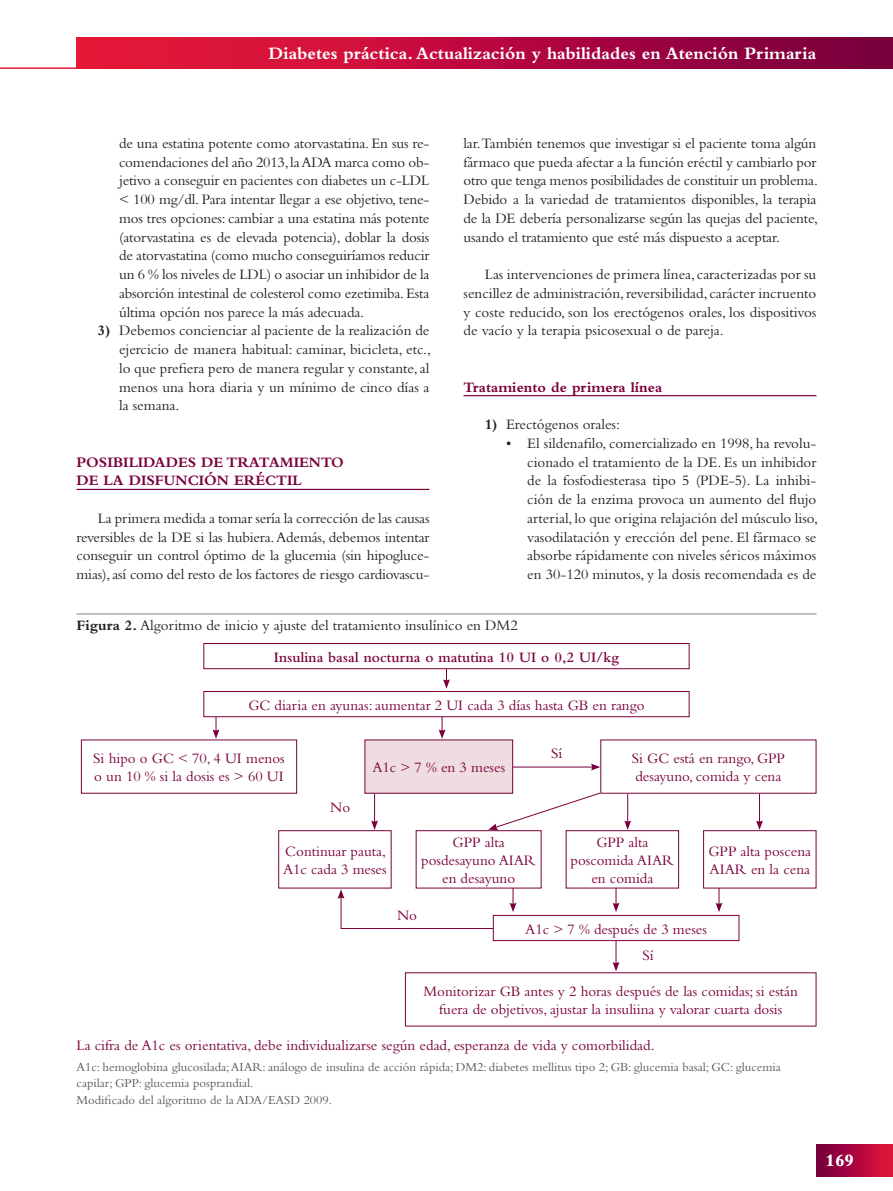
<style>
.page{position:relative;width:893px;height:1191px;background:#fff}
.page>*{position:absolute;margin:0;border:0;box-sizing:border-box;transform-origin:0 0}
.t1{font:700 18px "Bembo";color:#fff}
.t2{font:800 18px "Bembo";color:#fff}
.t3{font:15px/18.8px "Bembo";color:#231f20;text-align:justify}
.t4{font:15px/18px "Bembo";color:#7a003b}
.t5{font:700 15px/18.8px "Bembo";color:#7a003b}
.t6{font:600 15px "Bembo";color:#7a003b}
.t7{font:12.75px/16.5px "Bembo";color:#57585a}
.s1{font-weight:700}
</style>
<div class="page">
<hr style="left:0;top:67px;width:816px;height:2px;background:#e51836">
<div style="left:816px;top:1144px;width:77px;height:32px;background:linear-gradient(to right,#73003f,#e6143d)"></div>
<div style="left:77px;top:37px;width:816px;height:32px;background:linear-gradient(to right,#f21939,#7a0041)"></div>
<hr style="left:77px;top:489px;width:352px;height:1px;background:#7a003b">
<hr style="left:463px;top:395px;width:353px;height:1px;background:#7a003b">
<hr style="left:77px;top:613px;width:739px;height:1px;background:#939598">
<hr style="left:446px;top:649px;width:1px;height:32px;background:#7a003b">
<svg style="left:443px;top:679px;width:7px;height:9px"></svg>
<hr style="left:216px;top:699px;width:1px;height:33px;background:#7a003b">
<svg style="left:213px;top:729px;width:6px;height:10px"></svg>
<hr style="left:442px;top:699px;width:1px;height:33px;background:#7a003b">
<svg style="left:439px;top:729px;width:7px;height:10px"></svg>
<hr style="left:374px;top:790px;width:1px;height:33px;background:#7a003b">
<svg style="left:371px;top:820px;width:7px;height:10px"></svg>
<hr style="left:759px;top:790px;width:1px;height:33px;background:#7a003b">
<svg style="left:756px;top:820px;width:7px;height:10px"></svg>
<hr style="left:719px;top:872px;width:1px;height:33px;background:#7a003b">
<svg style="left:715px;top:902px;width:7px;height:10px"></svg>
<hr style="left:616px;top:872px;width:1px;height:33px;background:#7a003b">
<svg style="left:613px;top:902px;width:6px;height:10px"></svg>
<hr style="left:616px;top:932px;width:1px;height:32px;background:#7a003b">
<svg style="left:613px;top:962px;width:6px;height:9px"></svg>
<hr style="left:513px;top:872px;width:1px;height:33px;background:#7a003b">
<svg style="left:510px;top:902px;width:6px;height:10px"></svg>
<hr style="left:627px;top:790px;width:1px;height:33px;background:#7a003b">
<svg style="left:624px;top:820px;width:7px;height:10px"></svg>
<svg style="left:488px;top:789px;width:120px;height:41px"></svg>
<hr style="left:511px;top:766px;width:82px;height:1px;background:#7a003b">
<svg style="left:591px;top:763px;width:9px;height:7px"></svg>
<div style="left:204px;top:643px;width:485px;height:25px;background:#fff"></div>
<div style="left:203px;top:643px;width:486px;height:26px;border:1px solid #7a003b"></div>
<div style="left:204px;top:691px;width:485px;height:25px;background:#fff"></div>
<div style="left:203px;top:691px;width:486px;height:26px;border:1px solid #7a003b"></div>
<div style="left:601px;top:740px;width:215px;height:53px;background:#fff"></div>
<div style="left:493px;top:915px;width:246px;height:26px;border:1px solid #7a003b"></div>
<div style="left:704px;top:830px;width:112px;height:58px;background:#fff"></div>
<div style="left:703px;top:830px;width:113px;height:58px;border:1px solid #7a003b"></div>
<div style="left:416px;top:830px;width:125px;height:58px;background:#fff"></div>
<div style="left:416px;top:830px;width:125px;height:58px;border:1px solid #7a003b"></div>
<div style="left:566px;top:830px;width:113px;height:58px;background:#fff"></div>
<div style="left:566px;top:830px;width:113px;height:58px;border:1px solid #7a003b"></div>
<div style="left:278px;top:830px;width:114px;height:58px;border:1px solid #7a003b"></div>
<div style="left:365px;top:740px;width:148px;height:53px;background:#eedce1"></div>
<svg style="left:338px;top:889px;width:156px;height:40px"></svg>
<p class="t1" style="left:269px;top:43px;width:549px">Diabetes práctica. Actualización y habilidades en Atención Primaria</p>
<p class="t3" style="left:119px;top:133px;width:312px">de una estatina potente como atorvastatina. En sus re&shy;comendaciones del año 2013, la ADA marca como ob&shy;jetivo a conseguir en pacientes con diabetes un c‑LDL &lt; 100 mg/dl. Para intentar llegar a ese objetivo, tene&shy;mos tres opciones: cambiar a una estatina más potente (atorvastatina es de elevada potencia), doblar la dosis de atorvastatina (como mucho conseguiríamos reducir un 6 % los niveles de LDL) o asociar un inhibidor de la absorción intestinal de colesterol como ezetimiba. Esta última opción nos parece la más adecuada.</p>
<p class="t3" style="left:119px;top:321px;width:313px;text-indent:-21px"><span class="s1">3)</span> Debemos concienciar al paciente de la realización de ejercicio de manera habitual: caminar, bicicleta, etc., lo que prefiera pero de manera regular y constante, al menos una hora diaria y un mínimo de cinco días a la semana.</p>
<p class="t3" style="left:463px;top:133px;width:356px">lar.También tenemos que investigar si el paciente toma algún fármaco que pueda afectar a la función eréctil y cambiarlo por otro que tenga menos posibilidades de constituir un problema.<br>Debido a la variedad de tratamientos disponibles, la terapia de la DE debería personalizarse según las quejas del paciente, usando el tratamiento que esté más dispuesto a aceptar.</p>
<p class="t3" style="left:463px;top:265px;width:354px;text-indent:21px">Las intervenciones de primera línea, caracterizadas por su sencillez de administración, reversibilidad, carácter incruento y coste reducido, son los erectógenos orales, los dispositivos de vacío y la terapia psicosexual o de pareja.</p>
<p class="t5" style="left:463px;top:377px;width:200px">Tratamiento de primera línea</p>
<p class="t3" style="left:485px;top:415px;width:137px"><span class="s1">1)</span> Erectógenos orales:</p>
<p class="t3" style="left:527px;top:433px;width:292px;text-indent:-21px">• El sildenafilo, comercializado en 1998, ha revolu&shy;cionado el tratamiento de la DE. Es un inhibidor de la fosfodiesterasa tipo 5 (PDE-5). La inhibi&shy;ción de la enzima provoca un aumento del flujo arterial, lo que origina relajación del músculo liso, vasodilatación y erección del pene. El fármaco se absorbe rápidamente con niveles séricos máximos en 30-120 minutos, y la dosis recomendada es de</p>
<p class="t3" style="left:77px;top:616px;width:443px"><span class="s1">Figura 2.</span> Algoritmo de inicio y ajuste del tratamiento insulínico en DM2</p>
<p class="t5" style="left:77px;top:452px;width:269px">POSIBILIDADES DE TRATAMIENTO<br>DE LA DISFUNCIÓN ERÉCTIL</p>
<p class="t3" style="left:77px;top:508px;width:354px;text-indent:21px">La primera medida a tomar sería la corrección de las causas reversibles de la DE si las hubiera. Además, debemos intentar conseguir un control óptimo de la glucemia (sin hipogluce&shy;mias), así como del resto de los factores de riesgo cardiovascu-</p>
<p class="t6" style="left:274px;top:648px;width:347px">Insulina basal nocturna o matutina 10 UI o 0,2 UI/kg</p>
<p class="t4" style="left:248px;top:696px;width:398px">GC diaria en ayunas: aumentar 2 UI cada 3 días hasta GB en rango</p>
<p class="t4" style="left:93px;top:749px;width:193px">Si hipo o GC &lt; 70, 4 UI menos o un 10 % si la dosis es &gt; 60 UI</p>
<p class="t4" style="left:632px;top:749px;width:155px">Si GC está en rango, GPP desayuno, comida y cena</p>
<p class="t4" style="left:551px;top:744px;width:13px">Sí</p>
<p class="t4" style="left:372px;top:758px;width:134px">A1c &gt; 7 % en 3 meses</p>
<p class="t4" style="left:330px;top:798px;width:22px">No</p>
<p class="t4" style="left:283px;top:842px;width:105px">Continuar pauta,<br>A1c cada 3 meses</p>
<p class="t4" style="left:421px;top:833px;width:116px;text-align:center">GPP alta posdesayuno AIAR en desayuno</p>
<p class="t4" style="left:571px;top:833px;width:105px;text-align:center">GPP alta poscomida AIAR en comida</p>
<p class="t4" style="left:397px;top:906px;width:22px">No</p>
<p class="t4" style="left:708px;top:842px;width:104px">GPP alta poscena<br>AIAR en la cena</p>
<p class="t4" style="left:525px;top:919px;width:183px">A1c &gt; 7 % después de 3 meses</p>
<p class="t4" style="left:642px;top:946px;width:13px">Sí</p>
<p class="t4" style="left:423px;top:982px;width:376px;text-align:center">Monitorizar GB antes y 2 horas después de las comidas; si están fuera de objetivos, ajustar la insuliina y valorar cuarta dosis</p>
<p class="t4" style="left:77px;top:1036px;width:580px">La cifra de A1c es orientativa, debe individualizarse según edad, esperanza de vida y comorbilidad.</p>
<p class="t7" style="left:77px;top:1058px;width:706px">A1c: hemoglobina glucosilada; AIAR: análogo de insulina de acción rápida; DM2: diabetes mellitus tipo 2; GB: glucemia basal; GC: glucemia capilar; GPP: glucemia posprandial.<br>Modificado del algoritmo de la ADA/EASD 2009.</p>
<p class="t2" style="left:825px;top:1149px;width:30px">169</p>
</div>
